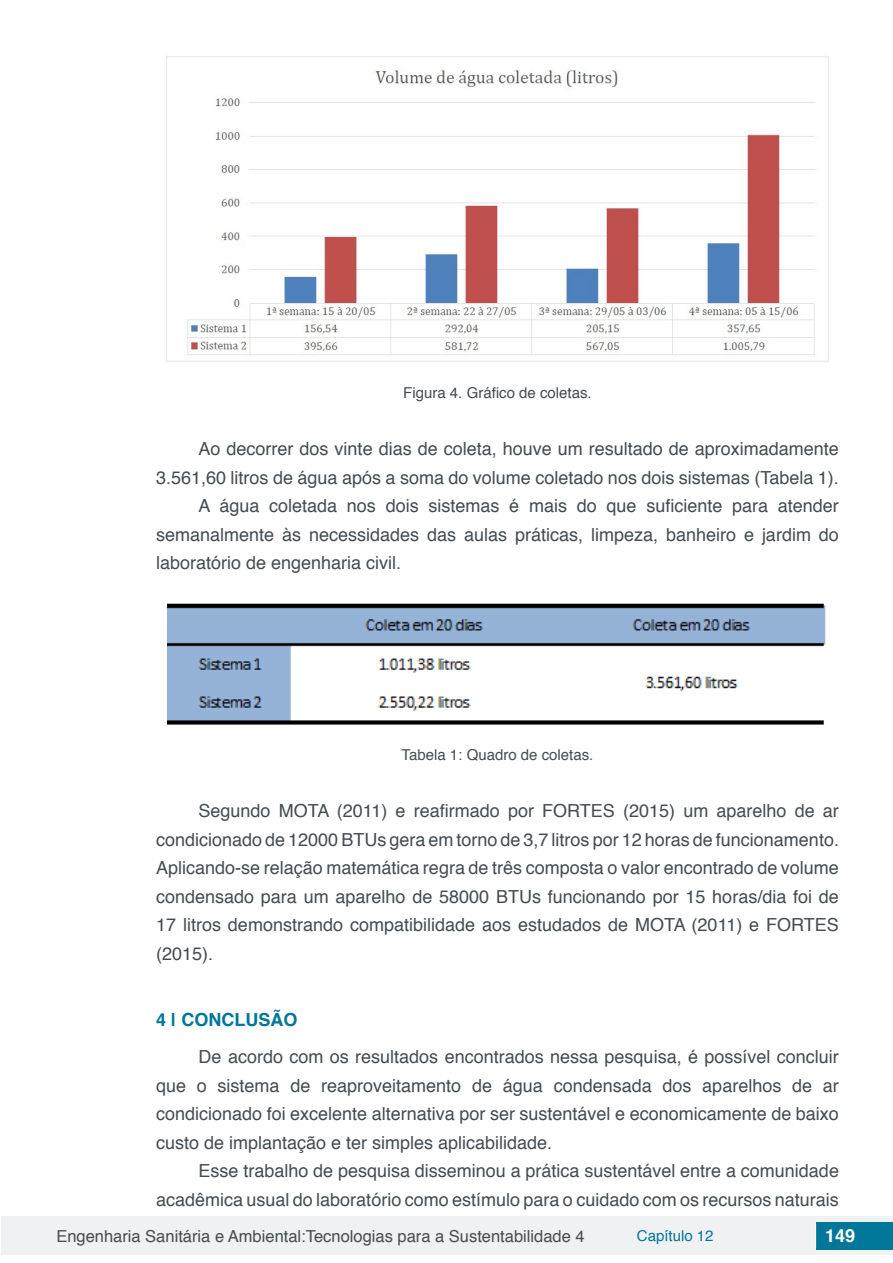
<style>
.page{position:relative;width:893px;height:1263px;background:#fff}
.page>*{position:absolute;margin:0;border:0;box-sizing:border-box;transform-origin:0 0}
.t1{font:18px/28.5px "Helvetica";color:#434c52;text-align:justify}
.t2{font:700 18px "Helvetica";color:#007699}
.t3{font:700 18px "Helvetica";color:#fff}
.t4{font:16.5px "Helvetica";color:#434c52}
.t5{font:15px "Helvetica";color:#434c52}
.t6{font:15px "Helvetica";color:#007699}
</style>
<div class="page">
<div style="left:1px;top:1216px;width:891px;height:38px;background:#f0f1f2"></div>
<div style="left:816px;top:1222px;width:77px;height:27px;background:#007699"></div>
<svg style="left:815px;top:1224px;width:1px;height:24px"></svg>
<img style="left:166px;top:56px;width:663px;height:306px">
<img style="left:167px;top:603px;width:659px;height:122px">
<p class="t5" style="left:403px;top:382px;width:190px">Figura 4. Gráfico de coletas.</p>
<p class="t1" style="left:199px;top:435px;width:642px">Ao decorrer dos vinte dias de coleta, houve um resultado de aproximadamente</p>
<p class="t1" style="left:156px;top:464px;width:684px">3.561,60 litros de água após a soma do volume coletado nos dois sistemas (Tabela 1).</p>
<p class="t1" style="left:199px;top:492px;width:642px">A água coletada nos dois sistemas é mais do que suficiente para atender</p>
<p class="t1" style="left:156px;top:521px;width:684px">semanalmente às necessidades das aulas práticas, limpeza, banheiro e jardim do</p>
<p class="t1" style="left:156px;top:549px;width:247px">laboratório de engenharia civil.</p>
<p class="t5" style="left:402px;top:743px;width:193px">Tabela 1: Quadro de coletas.</p>
<p class="t1" style="left:156px;top:797px;width:684px;text-indent:43px">Segundo MOTA (2011) e reafirmado por FORTES (2015) um aparelho de ar condicionado de 12000 BTUs gera em torno de 3,7 litros por 12 horas de funcionamento.<br>Aplicando-se relação matemática regra de três composta o valor encontrado de volume condensado para um aparelho de 58000 BTUs funcionando por 15 horas/dia foi de 17 litros demonstrando compatibilidade aos estudados de MOTA (2011) e FORTES (2015).</p>
<p class="t2" style="left:156px;top:1005px;width:143px">4 | CONCLUSÃO</p>
<p class="t1" style="left:156px;top:1043px;width:684px;text-indent:43px">De acordo com os resultados encontrados nessa pesquisa, é possível concluir que o sistema de reaproveitamento de água condensada dos aparelhos de ar condicionado foi excelente alternativa por ser sustentável e economicamente de baixo custo de implantação e ter simples aplicabilidade.</p>
<p class="t1" style="left:156px;top:1157px;width:684px;text-align:right">Esse trabalho de pesquisa disseminou a prática sustentável entre a comunidade acadêmica usual do laboratório como estímulo para o cuidado com os recursos naturais</p>
<p class="t4" style="left:56px;top:1223px;width:530px">Engenharia Sanitária e Ambiental:Tecnologias para a Sustentabilidade 4</p>
<p class="t6" style="left:637px;top:1224px;width:78px">Capítulo 12</p>
<p class="t3" style="left:825px;top:1221px;width:32px">149</p>
</div>
